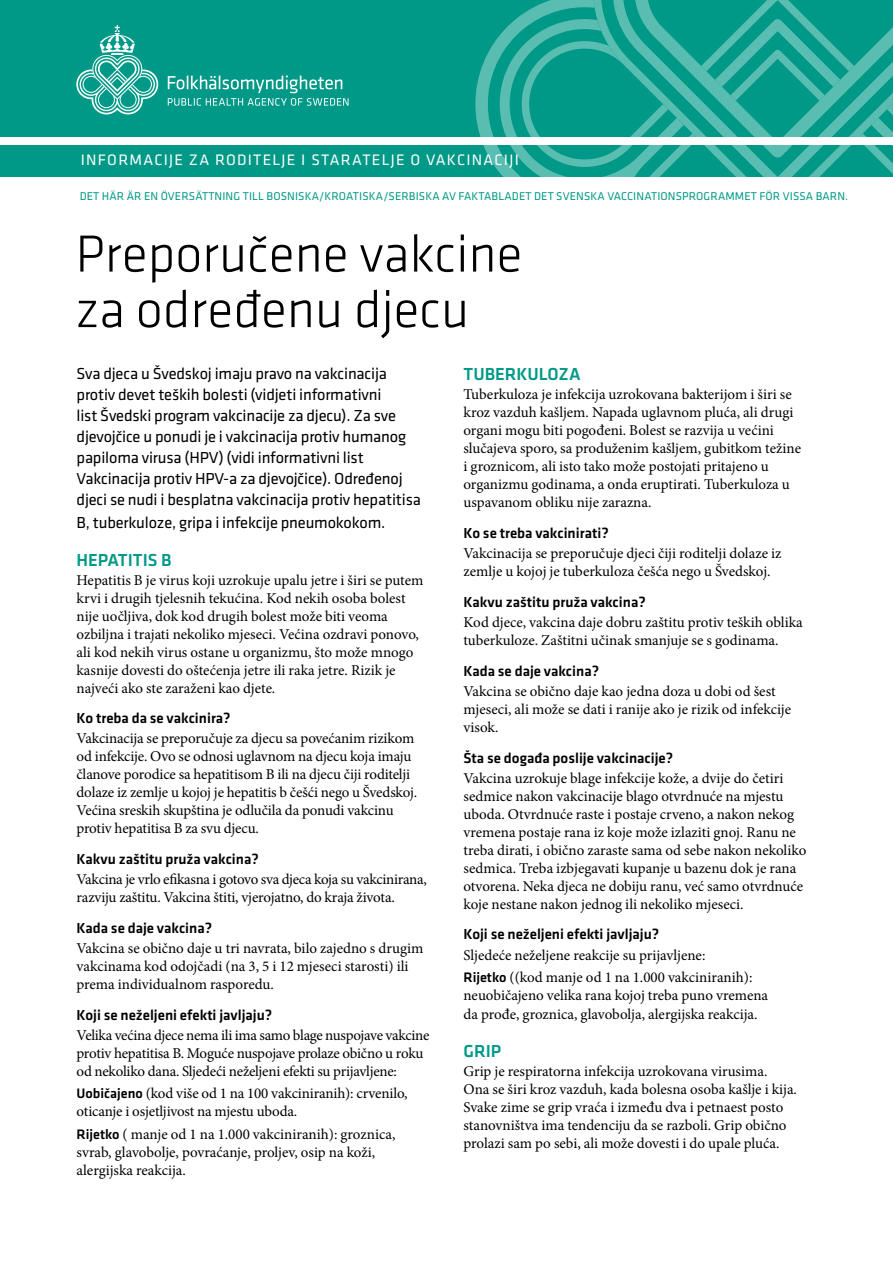
<style>
.page{position:relative;width:893px;height:1263px;background:#fff}
.page>*{position:absolute;margin:0;border:0;box-sizing:border-box;transform-origin:0 0}
.t1{font:300 54px/55.5px "Klavika";color:#000}
.t2{font:500 18px "Klavika";color:#009987}
.t3{font:16.5px/21px "Klavika";letter-spacing:-.01em;color:#000}
.t4{font:15.75px "Klavika";letter-spacing:.08em;color:#fff}
.t5{font:15px/18px "Minion Pro";letter-spacing:-.005em;color:#000}
.t6{font:500 15px "Klavika";color:#000}
.t7{font:11.7px "Klavika";letter-spacing:.01em;color:#009987}
.s1{font-family:"Klavika";font-weight:500;font-size:14.25px}
</style>
<div class="page">
<div style="left:0;top:0;width:893px;height:137px;background:#009987"></div>
<div style="left:0;top:145px;width:893px;height:32px;background:#009987"></div>
<svg style="left:76px;top:25px;width:82px;height:89px"></svg>
<svg style="left:168px;top:75px;width:180px;height:31px"></svg>
<svg style="left:475px;top:14px;width:47px;height:159px"></svg>
<svg style="left:500px;top:19px;width:22px;height:158px"></svg>
<svg style="left:522px;top:0;width:371px;height:177px"></svg>
<p class="t4" style="left:81px;top:151px;width:440px">INFORMACIJE ZA RODITELJE I STARATELJE O VAKCINACIJI</p>
<p class="t7" style="left:80px;top:190px;width:770px">DET HÄR ÄR EN ÖVERSÄTTNING TILL BOSNISKA/KROATISKA/SERBISKA AV FAKTABLADET DET SVENSKA VACCINATIONSPROGRAMMET FÖR VISSA BARN.</p>
<h1 class="t1" style="left:75px;top:227px;width:448px">Preporučene vakcine za određenu djecu</h1>
<p class="t3" style="left:77px;top:363px;width:346px">Sva djeca u Švedskoj imaju pravo na vakcinacija protiv devet teških bolesti (vidjeti informativni<br>list Švedski program vakcinacije za djecu). Za sve djevojčice u ponudi je i vakcinacija protiv humanog papiloma virusa (HPV) (vidi informativni list Vakcinacija protiv HPV-a za djevojčice). Određenoj djeci se nudi i besplatna vakcinacija protiv hepatitisa</p>
<p class="t3" style="left:77px;top:512px;width:310px">B, tuberkuloze, gripa i infekcije pneumokokom.</p>
<p class="t2" style="left:77px;top:550px;width:96px">HEPATITIS B</p>
<p class="t5" style="left:77px;top:571px;width:348px">Hepatitis B je virus koji uzrokuje upalu jetre i širi se putem krvi i drugih tjelesnih tekućina. Kod nekih osoba bolest nije uočljiva, dok kod drugih bolest može biti veoma ozbiljna i trajati nekoliko mjeseci. Većina ozdravi ponovo, ali kod nekih virus ostane u organizmu, što može mnogo kasnije dovesti do oštećenja jetre ili raka jetre. Rizik je najveći ako ste zaraženi kao djete.</p>
<p class="t6" style="left:77px;top:710px;width:156px">Ko treba da se vakcinira?</p>
<p class="t5" style="left:77px;top:730px;width:342px">Vakcinacija se preporučuje za djecu sa povećanim rizikom od infekcije. Ovo se odnosi uglavnom na djecu koja imaju članove porodice sa hepatitisom B ili na djecu čiji roditelji dolaze iz zemlje u kojoj je hepatitis b češći nego u Švedskoj.<br>Većina sreskih skupština je odlučila da ponudi vakcinu protiv hepatitisa B za svu djecu.</p>
<p class="t6" style="left:77px;top:851px;width:184px">Kakvu zaštitu pruža vakcina?</p>
<p class="t5" style="left:77px;top:871px;width:352px">Vakcina je vrlo efikasna i gotovo sva djeca koja su vakcinirana, razviju zaštitu. Vakcina štiti, vjerojatno, do kraja života.</p>
<p class="t6" style="left:77px;top:920px;width:137px">Kada se daje vakcina?</p>
<p class="t5" style="left:77px;top:939px;width:348px">Vakcina se obično daje u tri navrata, bilo zajedno s drugim vakcinama kod odojčadi (na 3, 5 i 12 mjeseci starosti) ili prema individualnom rasporedu.</p>
<p class="t6" style="left:77px;top:1007px;width:197px">Koji se neželjeni efekti javljaju?</p>
<p class="t5" style="left:77px;top:1026px;width:354px">Velika većina djece nema ili ima samo blage nuspojave vakcine protiv hepatitisa B. Moguće nuspojave prolaze obično u roku od nekoliko dana. Sljedeći neželjeni efekti su prijavljene:</p>
<p class="t5" style="left:77px;top:1085px;width:333px"><span class="s1">Uobičajeno</span> (kod više od 1 na 100 vakciniranih): crvenilo, oticanje i osjetljivost na mjestu uboda.</p>
<p class="t5" style="left:77px;top:1125px;width:320px"><span class="s1">Rijetko</span> ( manje od 1 na 1.000 vakciniranih): groznica, svrab, glavobolje, povraćanje, proljev, osip na koži, alergijska reakcija.</p>
<p class="t2" style="left:463px;top:364px;width:119px">TUBERKULOZA</p>
<p class="t5" style="left:463px;top:385px;width:339px">Tuberkuloza je infekcija uzrokovana bakterijom i širi se kroz vazduh kašljem. Napada uglavnom pluća, ali drugi organi mogu biti pogođeni. Bolest se razvija u većini slučajeva sporo, sa produženim kašljem, gubitkom težine i groznicom, ali isto tako može postojati pritajeno u organizmu godinama, a onda eruptirati. Tuberkuloza u uspavanom obliku nije zarazna.</p>
<p class="t6" style="left:463px;top:525px;width:147px">Ko se treba vakcinirati?</p>
<p class="t5" style="left:463px;top:544px;width:319px">Vakcinacija se preporučuje djeci čiji roditelji dolaze iz zemlje u kojoj je tuberkuloza češća nego u Švedskoj.</p>
<p class="t6" style="left:463px;top:594px;width:184px">Kakvu zaštitu pruža vakcina?</p>
<p class="t5" style="left:463px;top:613px;width:341px">Kod djece, vakcina daje dobru zaštitu protiv teških oblika tuberkuloze. Zaštitni učinak smanjuje se s godinama.</p>
<p class="t6" style="left:463px;top:662px;width:137px">Kada se daje vakcina?</p>
<p class="t5" style="left:463px;top:682px;width:329px">Vakcina se obično daje kao jedna doza u dobi od šest mjeseci, ali može se dati i ranije ako je rizik od infekcije visok.</p>
<p class="t6" style="left:463px;top:749px;width:211px">Šta se događa poslije vakcinacije?</p>
<p class="t5" style="left:463px;top:769px;width:344px">Vakcina uzrokuje blage infekcije kože, a dvije do četiri sedmice nakon vakcinacije blago otvrdnuće na mjestu uboda. Otvrdnuće raste i postaje crveno, a nakon nekog vremena postaje rana iz koje može izlaziti gnoj. Ranu ne treba dirati, i obično zaraste sama od sebe nakon nekoliko sedmica. Treba izbjegavati kupanje u bazenu dok je rana otvorena. Neka djeca ne dobiju ranu, već samo otvrdnuće koje nestane nakon jednog ili nekoliko mjeseci.</p>
<p class="t6" style="left:463px;top:926px;width:197px">Koji se neželjeni efekti javljaju?</p>
<p class="t5" style="left:463px;top:944px;width:290px;line-height:22.2px">Sljedeće neželjene reakcije su prijavljene:<br><span class="s1">Rijetko</span> ((kod manje od 1 na 1.000 vakciniranih):</p>
<p class="t5" style="left:463px;top:985px;width:306px;line-height:19.5px">neuobičajeno velika rana kojoj treba puno vremena da prođe, groznica, glavobolja, alergijska reakcija.</p>
<p class="t2" style="left:463px;top:1041px;width:39px">GRIP</p>
<p class="t5" style="left:463px;top:1062px;width:335px">Grip je respiratorna infekcija uzrokovana virusima.<br>Ona se širi kroz vazduh, kada bolesna osoba kašlje i kija.<br>Svake zime se grip vraća i između dva i petnaest posto stanovništva ima tendenciju da se razboli. Grip obično prolazi sam po sebi, ali može dovesti i do upale pluća.</p>
</div>
